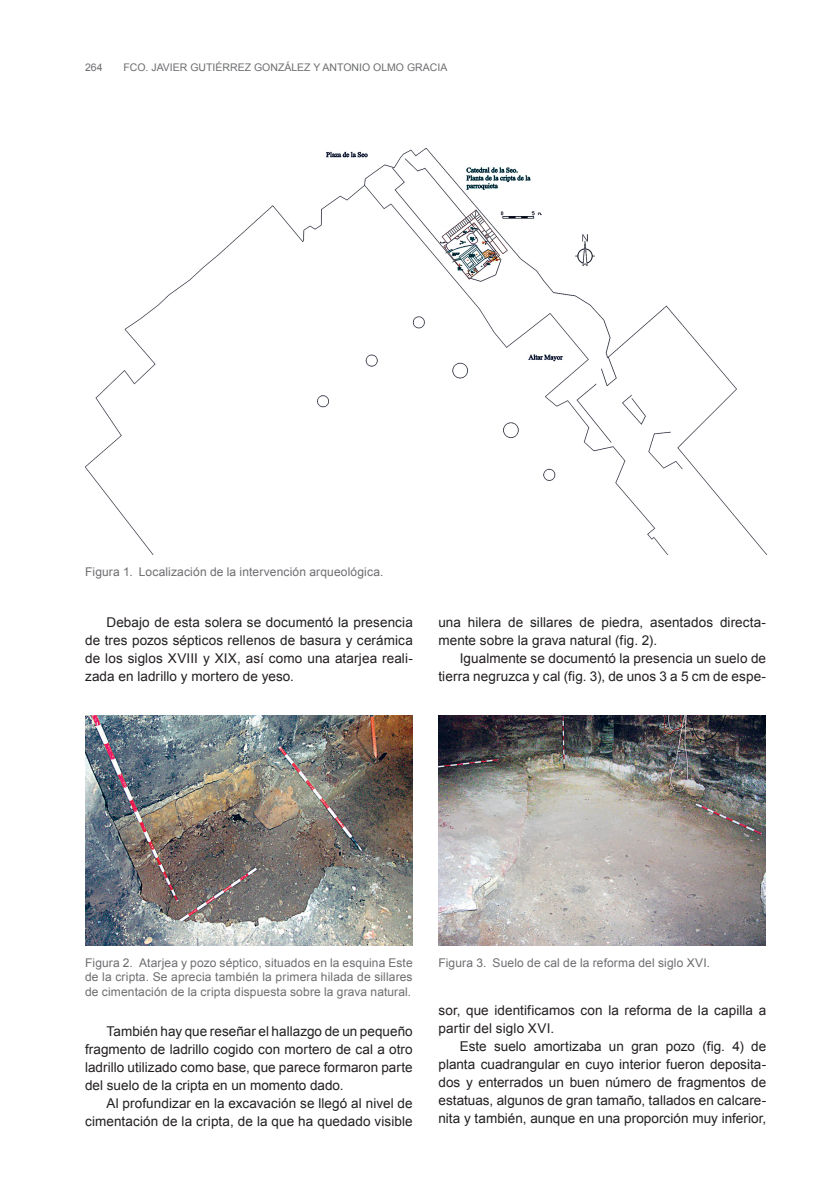
<style>
.page{position:relative;width:830px;height:1191px;background:#fff}
.page>*{position:absolute;margin:0;border:0;box-sizing:border-box;transform-origin:0 0}
.t1{font:13.5px/18px "Arial";letter-spacing:.005em;color:#231f20;text-align:justify}
.t2{font:12px/14.4px "Arial";letter-spacing:.01em;color:#6c6d70;text-align:justify}
.t3{font:10.5px "Arial";color:#6c6d70}
</style>
<div class="page">
<img style="left:85px;top:149px;width:680px;height:405px">
<img style="left:85px;top:715px;width:327px;height:230px">
<img style="left:438px;top:715px;width:327px;height:230px">
<p class="t3" style="left:85px;top:62px;width:19px">264</p>
<p class="t3" style="left:123px;top:62px;width:325px">FCO. JAVIER GUTIÉRREZ GONZÁLEZ Y ANTONIO OLMO GRACIA</p>
<p class="t2" style="left:85px;top:564px;width:300px">Figura 1. Localización de la intervención arqueológica.</p>
<p class="t1" style="left:85px;top:613px;width:329px;text-indent:21px">Debajo de esta solera se documentó la presencia de tres pozos sépticos rellenos de basura y cerámica de los siglos XVIII y XIX, así como una atarjea reali&shy;zada en ladrillo y mortero de yeso.</p>
<p class="t1" style="left:438px;top:613px;width:329px">una hilera de sillares de piedra, asentados directa&shy;mente sobre la grava natural (fig. 2).</p>
<p class="t1" style="left:438px;top:649px;width:329px;text-align:right">Igualmente se documentó la presencia un suelo de tierra negruzca y cal (fig. 3), de unos 3 a 5 cm de espe-</p>
<p class="t2" style="left:85px;top:955px;width:329px">Figura 2. Atarjea y pozo séptico, situados en la esquina Este de la cripta. Se aprecia también la primera hilada de sillares de cimentación de la cripta dispuesta sobre la grava natural.</p>
<p class="t1" style="left:85px;top:1022px;width:329px;text-indent:21px">También hay que reseñar el hallazgo de un pequeño fragmento de ladrillo cogido con mortero de cal a otro ladrillo utilizado como base, que parece formaron parte del suelo de la cripta en un momento dado.</p>
<p class="t1" style="left:85px;top:1094px;width:329px;text-align:right">Al profundizar en la excavación se llegó al nivel de cimentación de la cripta, de la que ha quedado visible</p>
<p class="t2" style="left:438px;top:955px;width:273px">Figura 3. Suelo de cal de la reforma del siglo XVI.</p>
<p class="t1" style="left:438px;top:1001px;width:329px">sor, que identificamos con la reforma de la capilla a partir del siglo XVI.</p>
<p class="t1" style="left:438px;top:1037px;width:329px;text-indent:21px">Este suelo amortizaba un gran pozo (fig. 4) de planta cuadrangular en cuyo interior fueron deposita&shy;dos y enterrados un buen número de fragmentos de estatuas, algunos de gran tamaño, tallados en calcare&shy;nita y también, aunque en una proporción muy inferior,</p>
</div>
